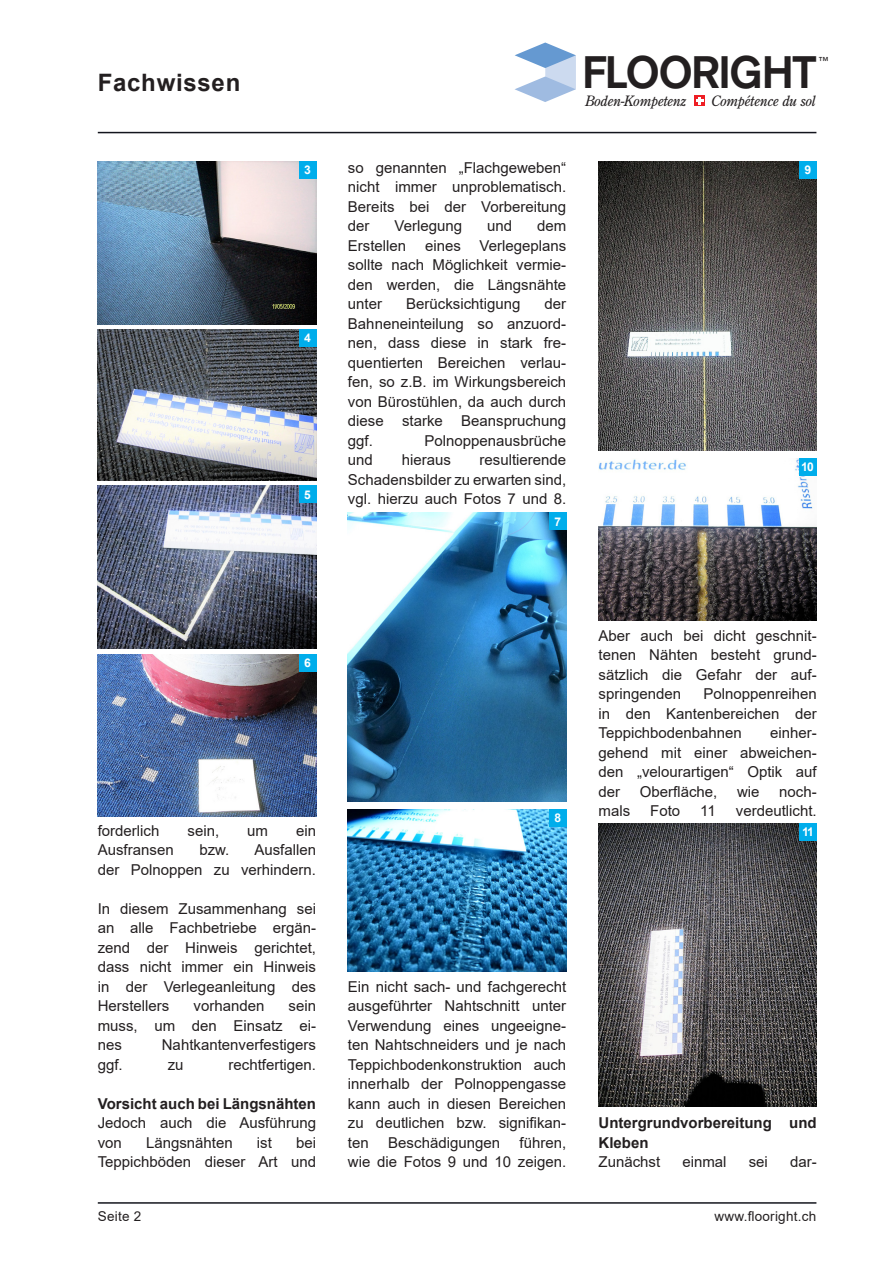
<style>
.page{position:relative;width:893px;height:1263px;background:#fff}
.page>*{position:absolute;margin:0;border:0;box-sizing:border-box;transform-origin:0 0}
.t1{font:700 44.7px "Akzidenz Grotesk";letter-spacing:-.025em;color:#231f20}
.t2{font:700 24px "Arial";letter-spacing:.03em;color:#231f20}
.t3{font:15px/19.5px "Arial";color:#231f20;text-align:justify}
.t4{font:700 15px/19.5px "Arial";color:#231f20}
.t5{font:italic 14.25px "Century Old Style";letter-spacing:-.025em;color:#231f20}
.t6{font:13.5px "Arial";letter-spacing:.02em;color:#231f20}
.t7{font:700 12px "Arial";color:#fff}
.t8{font:10.05px "Meta Plus";color:#231f20}
</style>
<div class="page">
<div style="left:694px;top:95px;width:11px;height:11px;background:#ee1e24"></div>
<svg style="left:696px;top:97px;width:7px;height:8px"></svg>
<div style="left:545px;top:55px;width:31px;height:34px;background:#ccdaef"></div>
<svg style="left:515px;top:77px;width:61px;height:25px"></svg>
<svg style="left:515px;top:43px;width:61px;height:25px"></svg>
<hr style="left:98px;top:132px;width:718px;height:1px;background:#13151d">
<hr style="left:98px;top:1202px;width:718px;height:2px;background:#13151d">
<img style="left:98px;top:654px;width:218px;height:163px">
<img style="left:348px;top:809px;width:218px;height:163px">
<img style="left:348px;top:513px;width:218px;height:289px">
<img style="left:98px;top:329px;width:218px;height:151px">
<img style="left:98px;top:486px;width:218px;height:162px">
<img style="left:598px;top:162px;width:218px;height:289px">
<img style="left:598px;top:458px;width:218px;height:163px">
<img style="left:98px;top:162px;width:218px;height:162px">
<img style="left:598px;top:823px;width:218px;height:283px">
<div style="left:299px;top:162px;width:17px;height:17px;background:#00adeb"></div>
<div style="left:299px;top:329px;width:17px;height:17px;background:#00adeb"></div>
<div style="left:299px;top:486px;width:17px;height:17px;background:#00adeb"></div>
<div style="left:299px;top:654px;width:17px;height:17px;background:#00adeb"></div>
<div style="left:549px;top:513px;width:17px;height:17px;background:#00adeb"></div>
<div style="left:549px;top:809px;width:17px;height:17px;background:#00adeb"></div>
<div style="left:799px;top:162px;width:17px;height:17px;background:#00adeb"></div>
<div style="left:799px;top:458px;width:17px;height:17px;background:#00adeb"></div>
<div style="left:799px;top:823px;width:17px;height:17px;background:#00adeb"></div>
<p class="t2" style="left:98px;top:66px;width:144px">Fachwissen</p>
<p class="t7" style="left:304px;top:162px;width:8px">3</p>
<p class="t7" style="left:304px;top:329px;width:8px">4</p>
<p class="t7" style="left:304px;top:486px;width:8px">5</p>
<p class="t1" style="left:582px;top:46px;width:235px">FLOORIGHT</p>
<p class="t8" style="left:819px;top:55px;width:11px">™</p>
<p class="t5" style="left:585px;top:92px;width:103px">Boden-Kompetenz</p>
<p class="t5" style="left:711px;top:92px;width:106px">Compétence du sol</p>
<p class="t3" style="left:348px;top:157px;width:220px">so genannten „Flachgeweben“ nicht immer unproblematisch.<br>Bereits bei der Vorbereitung der</p>
<p class="t3" style="left:348px;top:216px;width:220px;text-indent:189px">dem Erstellen eines Verlegeplans sollte nach Möglichkeit vermie&shy;den werden, die Längsnähte unter</p>
<p class="t3" style="left:395px;top:216px;width:69px">Verlegung</p>
<p class="t3" style="left:487px;top:216px;width:27px">und</p>
<p class="t3" style="left:406px;top:294px;width:116px">Berücksichtigung</p>
<p class="t3" style="left:348px;top:294px;width:220px;text-indent:197px">der Bahneneinteilung so anzuord&shy;nen, dass diese in stark fre&shy;quentierten Bereichen verlau&shy;fen, so z.B. im Wirkungsbereich von Bürostühlen, da auch durch diese starke Beanspruchung ggf.</p>
<p class="t3" style="left:424px;top:430px;width:143px">Polnoppenausbrüche</p>
<p class="t3" style="left:348px;top:450px;width:220px;text-indent:132px">resultierende Schadensbilder zu erwarten sind, vgl. hierzu auch Fotos 7 und 8.</p>
<p class="t3" style="left:348px;top:450px;width:27px">und</p>
<p class="t3" style="left:402px;top:450px;width:51px">hieraus</p>
<p class="t7" style="left:555px;top:513px;width:8px">7</p>
<p class="t7" style="left:804px;top:162px;width:8px">9</p>
<p class="t7" style="left:802px;top:459px;width:13px">10</p>
<p class="t7" style="left:304px;top:654px;width:8px">6</p>
<p class="t3" style="left:98px;top:821px;width:63px">forderlich</p>
<p class="t3" style="left:187px;top:821px;width:33px">sein,</p>
<p class="t3" style="left:247px;top:821px;width:22px">um</p>
<p class="t3" style="left:296px;top:821px;width:22px">ein</p>
<p class="t3" style="left:98px;top:840px;width:77px">Ausfransen</p>
<p class="t3" style="left:199px;top:840px;width:32px">bzw.</p>
<p class="t3" style="left:98px;top:840px;width:220px;text-align:right">Ausfallen<br>der Polnoppen zu verhindern.</p>
<p class="t3" style="left:98px;top:899px;width:220px">In diesem Zusammenhang sei an alle Fachbetriebe ergän&shy;zend der Hinweis gerichtet, dass nicht immer ein Hinweis in der Verlegeanleitung des Herstellers</p>
<p class="t3" style="left:98px;top:996px;width:220px;text-indent:191px">sein muss, um den Einsatz ei&shy;nes</p>
<p class="t3" style="left:194px;top:996px;width:72px">vorhanden</p>
<p class="t3" style="left:162px;top:1035px;width:156px">Nahtkantenverfestigers</p>
<p class="t3" style="left:98px;top:1055px;width:27px">ggf.</p>
<p class="t3" style="left:168px;top:1055px;width:17px">zu</p>
<p class="t3" style="left:229px;top:1055px;width:89px">rechtfertigen.</p>
<p class="t4" style="left:98px;top:1094px;width:220px">Vorsicht auch bei Längsnähten</p>
<p class="t3" style="left:98px;top:1113px;width:220px">Jedoch auch die Ausführung von</p>
<p class="t3" style="left:146px;top:1133px;width:88px">Längsnähten</p>
<p class="t3" style="left:257px;top:1133px;width:16px">ist</p>
<p class="t3" style="left:98px;top:1133px;width:220px;text-align:right">bei<br>Teppichböden dieser Art und</p>
<p class="t7" style="left:554px;top:809px;width:8px">8</p>
<p class="t3" style="left:598px;top:625px;width:220px">Aber auch bei dicht geschnit&shy;tenen Nähten besteht grund&shy;sätzlich die Gefahr der auf&shy;springenden</p>
<p class="t3" style="left:598px;top:684px;width:220px;text-indent:105px">Polnoppenreihen in den Kantenbereichen der Teppichbodenbahnen</p>
<p class="t3" style="left:598px;top:723px;width:220px;text-indent:172px">einher&shy;gehend mit einer abweichen&shy;den „velourartigen“ Optik auf der</p>
<p class="t3" style="left:640px;top:781px;width:79px">Oberfläche,</p>
<p class="t3" style="left:737px;top:781px;width:24px">wie</p>
<p class="t3" style="left:779px;top:781px;width:39px">noch-</p>
<p class="t3" style="left:598px;top:801px;width:33px">mals</p>
<p class="t3" style="left:650px;top:801px;width:32px">Foto</p>
<p class="t3" style="left:700px;top:801px;width:17px">11</p>
<p class="t3" style="left:736px;top:801px;width:82px">verdeutlicht.</p>
<p class="t7" style="left:803px;top:823px;width:12px">11</p>
<p class="t3" style="left:348px;top:976px;width:220px">Ein nicht sach- und fachgerecht ausgeführter Nahtschnitt unter Verwendung eines ungeeigne&shy;ten Nahtschneiders und je nach Teppichbodenkonstruktion auch innerhalb der Polnoppengasse kann auch in diesen Bereichen zu deutlichen bzw. signifikan&shy;ten</p>
<p class="t3" style="left:348px;top:1132px;width:220px;text-align:right">führen,<br>wie die Fotos 9 und 10 zeigen.</p>
<p class="t3" style="left:388px;top:1132px;width:113px">Beschädigungen</p>
<p class="t4" style="left:598px;top:1113px;width:220px">Untergrundvorbereitung und<br>Kleben</p>
<p class="t3" style="left:598px;top:1152px;width:63px">Zunächst</p>
<p class="t3" style="left:682px;top:1152px;width:46px">einmal</p>
<p class="t3" style="left:749px;top:1152px;width:21px">sei</p>
<p class="t3" style="left:790px;top:1152px;width:28px">dar-</p>
<p class="t6" style="left:98px;top:1206px;width:45px">Seite 2</p>
<p class="t6" style="left:714px;top:1206px;width:104px">www.flooright.ch</p>
</div>
